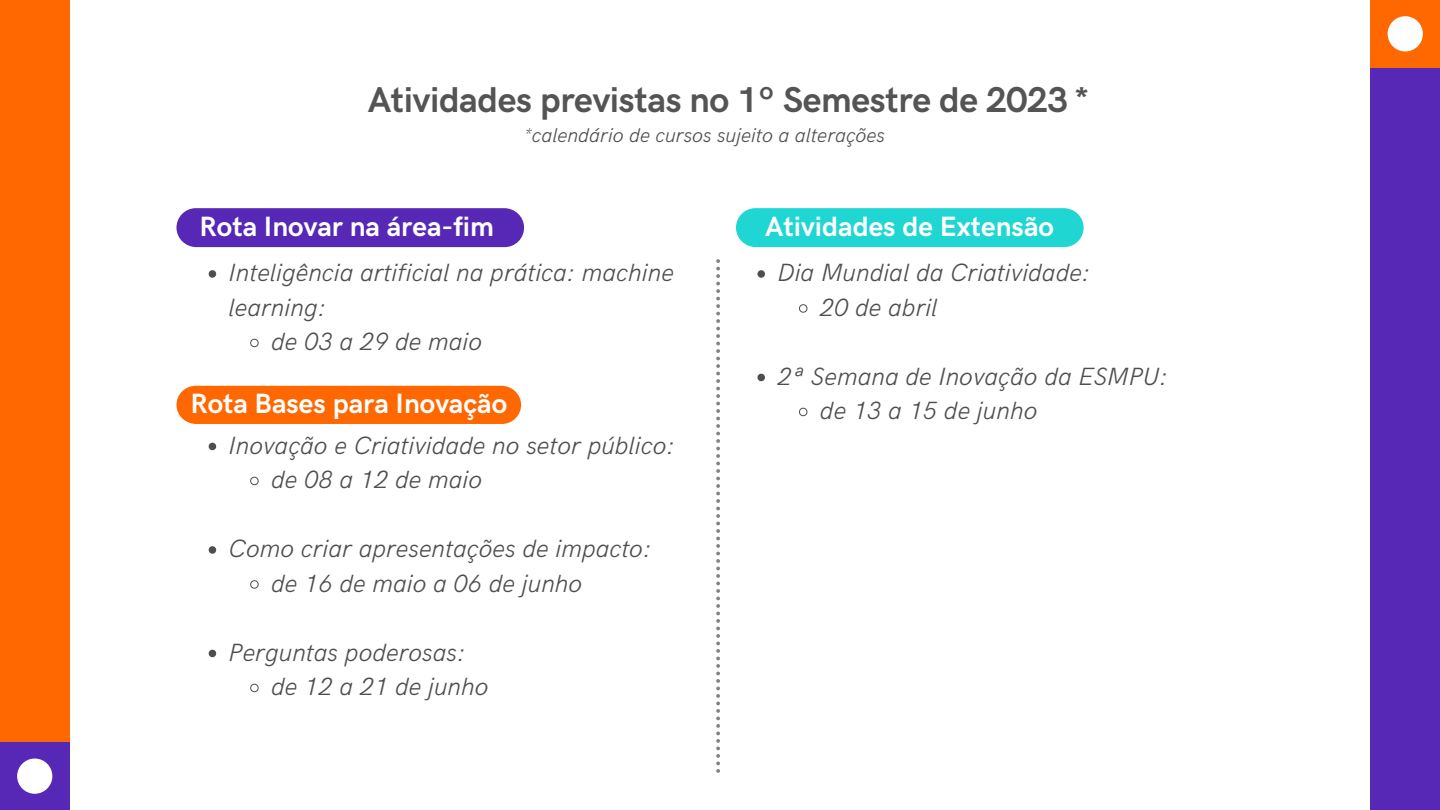
<style>
.page{position:relative;width:1440px;height:810px;background:#fff}
.page>*{position:absolute;margin:0;border:0;box-sizing:border-box;transform-origin:0 0}
.t1{font:700 36px "HK Grotesk";letter-spacing:-.01em;color:#545454}
.t2{font:700 28px "HK Grotesk";color:#fff}
.t3{font:italic 300 25px/34.5px "HK Grotesk";color:#4e4e4e}
.t4{font:italic 300 20px "HK Grotesk";color:#4e4e4e}
</style>
<div class="page">
<div style="left:176px;top:386px;width:345px;height:38px;background:#ff6800"></div>
<svg style="left:209px;top:270px;width:7px;height:8px"></svg>
<svg style="left:250px;top:338px;width:9px;height:10px"></svg>
<svg style="left:209px;top:443px;width:7px;height:7px"></svg>
<svg style="left:250px;top:476px;width:9px;height:10px"></svg>
<svg style="left:209px;top:546px;width:7px;height:8px"></svg>
<svg style="left:250px;top:580px;width:9px;height:9px"></svg>
<svg style="left:209px;top:650px;width:7px;height:7px"></svg>
<svg style="left:250px;top:683px;width:9px;height:10px"></svg>
<div style="left:0;top:0;width:69px;height:810px;background:#ff6800"></div>
<div style="left:0;top:742px;width:69px;height:68px;background:#5728b5"></div>
<div style="left:17px;top:759px;width:35px;height:35px;background:#fff;border-radius:50%"></div>
<div style="left:1371px;top:0;width:69px;height:810px;background:#5728b5"></div>
<div style="left:1371px;top:0;width:69px;height:68px;background:#ff6800"></div>
<div style="left:1388px;top:16px;width:35px;height:35px;background:#fff;border-radius:50%"></div>
<svg style="left:716px;top:259px;width:4px;height:514px"></svg>
<svg style="left:757px;top:270px;width:8px;height:8px"></svg>
<svg style="left:799px;top:304px;width:9px;height:9px"></svg>
<svg style="left:757px;top:374px;width:8px;height:7px"></svg>
<svg style="left:799px;top:407px;width:9px;height:10px"></svg>
<div style="left:176px;top:208px;width:348px;height:39px;background:#5728b5"></div>
<div style="left:736px;top:208px;width:348px;height:39px;background:#20d6d2"></div>
<h1 class="t1" style="left:368px;top:80px;width:723px">Atividades previstas no 1º Semestre de 2023*</h1>
<p class="t4" style="left:523px;top:124px;width:363px">*calendário de cursos sujeito a alterações</p>
<p class="t2" style="left:200px;top:210px;width:296px">Rota Inovar na área-fim</p>
<p class="t2" style="left:765px;top:210px;width:290px">Atividades de Extensão</p>
<p class="t3" style="left:229px;top:257px;width:447px">Inteligência artificial na prática: machine</p>
<p class="t3" style="left:229px;top:291px;width:99px">learning:</p>
<p class="t3" style="left:271px;top:326px;width:212px">de 03 a 29 de maio</p>
<p class="t2" style="left:190px;top:388px;width:318px">Rota Bases para Inovação</p>
<p class="t3" style="left:271px;top:429px;width:405px;text-indent:-43px">Inovação e Criatividade no setor público: de 08 a 12 de maio</p>
<p class="t3" style="left:271px;top:533px;width:382px;text-indent:-43px">Como criar apresentações de impacto: de 16 de maio a 06 de junho</p>
<p class="t3" style="left:271px;top:636px;width:219px;text-indent:-43px">Perguntas poderosas: de 12 a 21 de junho</p>
<p class="t3" style="left:820px;top:257px;width:272px;text-indent:-43px">Dia Mundial da Criatividade:<br>20 de abril</p>
<p class="t3" style="left:820px;top:360px;width:349px;text-indent:-43px">2ª Semana de Inovação da ESMPU: de 13 a 15 de junho</p>
</div>
